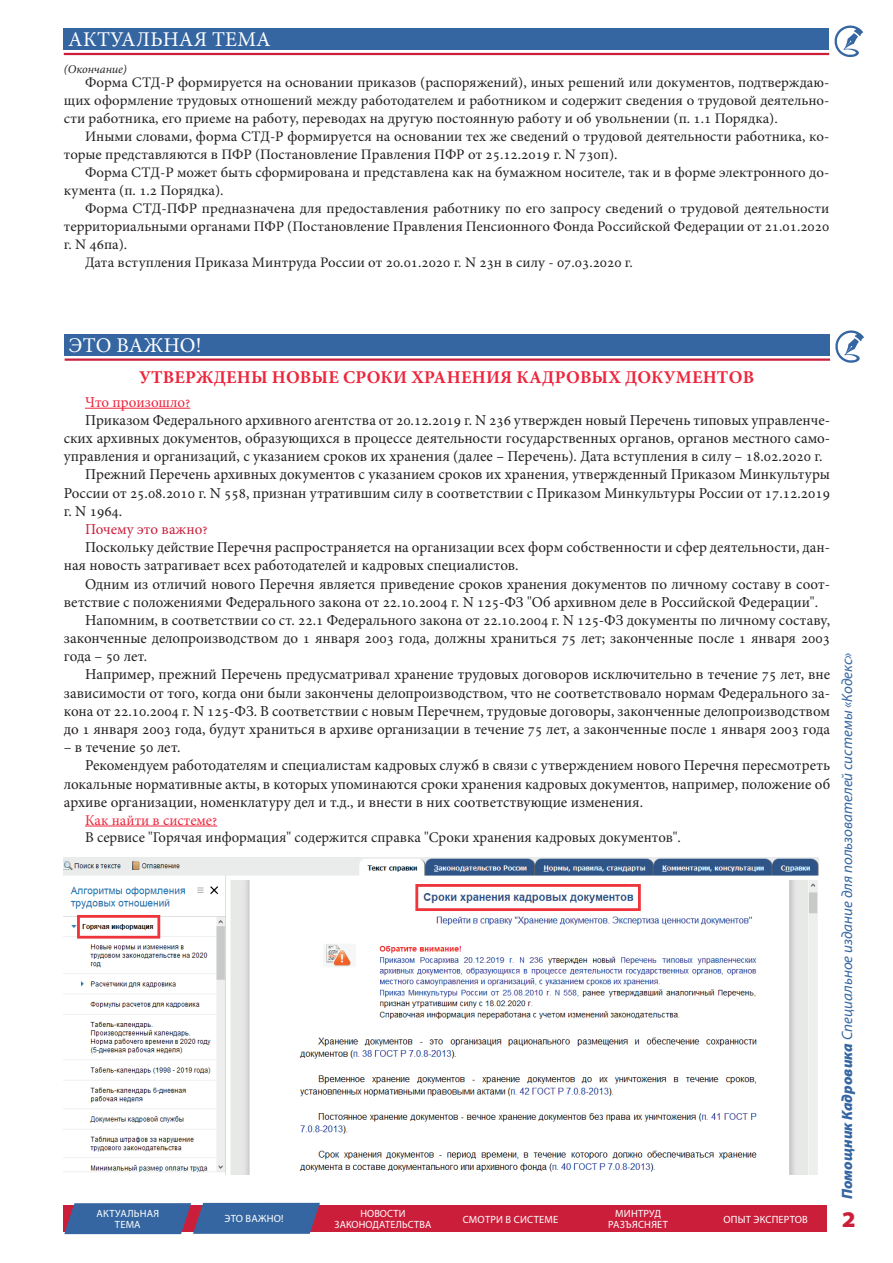
<style>
.page{position:relative;width:893px;height:1263px;background:#fff}
.page>*{position:absolute;margin:0;border:0;box-sizing:border-box;transform-origin:0 0}
.t1{font:900 semi-expanded 22.5px "Myriad Pro";color:#cb1e3b}
.t2{font:21px "Minion Pro";letter-spacing:.01em;color:#fff}
.t3{font:700 18px "Minion Pro";letter-spacing:.01em;color:#ed253d}
.t4{font:15.15px/18.1px "Minion Pro";color:#231f20}
.t5{font:15.15px "Minion Pro";letter-spacing:-.005em;color:#cb1e3b}
.t6{font:15.15px "Minion Pro";color:#ed253d}
.t7{font:italic 15px "Myriad Pro";color:#3566a2}
.t8{font:14.85px "Minion Pro";color:#231f20}
.t9{font:14.85px "Minion Pro";color:#ec253d}
.t10{font:14.55px/18px "Minion Pro";color:#231f20}
.t11{font:italic 12px "Minion Pro";letter-spacing:-.01em;color:#231f20}
.t12{font:10.5px/10.5px "Myriad Pro";letter-spacing:.02em;color:#fff;text-align:center}
.s1{font-weight:900}
</style>
<div class="page">
<svg style="left:834px;top:25px;width:29px;height:32px"></svg>
<div style="left:64px;top:29px;width:765px;height:21px;background:#3566a2"></div>
<hr style="left:64px;top:53px;width:765px;height:2px;background:#cb1e3b">
<div style="left:63px;top:1205px;width:764px;height:27px;background:#cb1e3b"></div>
<hr style="left:85px;top:408px;width:105px;height:1px;background:#ed253d">
<hr style="left:85px;top:826px;width:132px;height:1px;background:#ec253d">
<svg style="left:835px;top:330px;width:29px;height:33px"></svg>
<div style="left:65px;top:334px;width:765px;height:21px;background:#3566a2"></div>
<hr style="left:65px;top:358px;width:765px;height:3px;background:#cb1e3b">
<svg style="left:64px;top:1203px;width:256px;height:31px;background:#43629b"></svg>
<img style="left:64px;top:857px;width:754px;height:317px">
<h2 class="t2" style="left:68px;top:25px;width:204px">АКТУАЛЬНАЯ ТЕМА</h2>
<p class="t11" style="left:64px;top:60px;width:65px">(Окончание)</p>
<p class="t10" style="left:64px;top:73px;width:767px;text-align:justify;text-indent:21px">Форма СТД-Р формируется на основании приказов (распоряжений), иных решений или документов, подтверждаю&shy;щих оформление трудовых отношений между работодателем и работником и содержит сведения о трудовой деятельно&shy;сти работника, его приеме на работу, переводах на другую постоянную работу и об увольнении (п. 1.1 Порядка).</p>
<p class="t10" style="left:64px;top:127px;width:767px;text-indent:21px">Иными словами, форма СТД-Р формируется на основании тех же сведений о трудовой деятельности работника, ко&shy;торые представляются в ПФР (Постановление Правления ПФР от 25.12.2019 г. N 730п).</p>
<p class="t10" style="left:64px;top:163px;width:767px;text-indent:21px">Форма СТД-Р может быть сформирована и представлена как на бумажном носителе, так и в форме электронного до&shy;кумента (п. 1.2 Порядка).</p>
<p class="t10" style="left:85px;top:199px;width:746px">Форма СТД-ПФР предназначена для предоставления работнику по его запросу сведений о трудовой деятельности</p>
<p class="t10" style="left:64px;top:217px;width:767px">территориальными органами ПФР (Постановление Правления Пенсионного Фонда Российской Федерации от 21.01.2020</p>
<p class="t10" style="left:64px;top:235px;width:65px">г. N 46па).</p>
<p class="t10" style="left:85px;top:253px;width:549px">Дата вступления Приказа Минтруда России от 20.01.2020 г. N 23н в силу - 07.03.2020 г.</p>
<h2 class="t2" style="left:69px;top:331px;width:134px">ЭТО ВАЖНО!</h2>
<p class="t3" style="left:139px;top:364px;width:617px">УТВЕРЖДЕНЫ НОВЫЕ СРОКИ ХРАНЕНИЯ КАДРОВЫХ ДОКУМЕНТОВ</p>
<p class="t6" style="left:85px;top:392px;width:107px">Что произошло?</p>
<p class="t4" style="left:85px;top:411px;width:747px">Приказом Федерального архивного агентства от 20.12.2019 г. N 236 утвержден новый Перечень типовых управленче-</p>
<p class="t4" style="left:64px;top:429px;width:768px">ских архивных документов, образующихся в процессе деятельности государственных органов, органов местного само-</p>
<p class="t4" style="left:64px;top:447px;width:760px">управления и организаций, с указанием сроков их хранения (далее – Перечень). Дата вступления в силу – 18.02.2020 г.</p>
<p class="t4" style="left:85px;top:466px;width:747px">Прежний Перечень архивных документов с указанием сроков их хранения, утвержденный Приказом Минкультуры</p>
<p class="t4" style="left:64px;top:484px;width:768px">России от 25.08.2010 г. N 558, признан утратившим силу в соответствии с Приказом Минкультуры России от 17.12.2019</p>
<p class="t4" style="left:64px;top:502px;width:60px">г. N 1964.</p>
<p class="t5" style="left:85px;top:519px;width:124px">Почему это важно?</p>
<p class="t4" style="left:64px;top:538px;width:768px;text-indent:21px">Поскольку действие Перечня распространяется на организации всех форм собственности и сфер деятельности, дан&shy;ная новость затрагивает всех работодателей и кадровых специалистов.</p>
<p class="t4" style="left:85px;top:575px;width:747px">Одним из отличий нового Перечня является приведение сроков хранения документов по личному составу в соот-</p>
<p class="t4" style="left:64px;top:593px;width:756px">ветствие с положениями Федерального закона от 22.10.2004 г. N 125-ФЗ "Об архивном деле в Российской Федерации".</p>
<p class="t4" style="left:85px;top:611px;width:747px">Напомним, в соответствии со ст. 22.1 Федерального закона от 22.10.2004 г. N 125-ФЗ документы по личному составу,</p>
<p class="t4" style="left:64px;top:629px;width:768px">законченные делопроизводством до 1 января 2003 года, должны храниться 75 лет; законченные после 1 января 2003</p>
<p class="t4" style="left:64px;top:647px;width:85px">года – 50 лет.</p>
<p class="t4" style="left:85px;top:665px;width:747px">Например, прежний Перечень предусматривал хранение трудовых договоров исключительно в течение 75 лет, вне</p>
<p class="t4" style="left:64px;top:684px;width:768px">зависимости от того, когда они были закончены делопроизводством, что не соответствовало нормам Федерального за-</p>
<p class="t4" style="left:64px;top:702px;width:768px">кона от 22.10.2004 г. N 125-ФЗ. В соответствии с новым Перечнем, трудовые договоры, законченные делопроизводством</p>
<p class="t4" style="left:64px;top:720px;width:768px">до 1 января 2003 года, будут храниться в архиве организации в течение 75 лет, а законченные после 1 января 2003 года</p>
<p class="t4" style="left:64px;top:738px;width:118px">– в течение 50 лет.</p>
<p class="t4" style="left:85px;top:756px;width:746px">Рекомендуем работодателям и специалистам кадровых служб в связи с утверждением нового Перечня пересмотреть</p>
<p class="t4" style="left:64px;top:775px;width:768px">локальные нормативные акты, в которых упоминаются сроки хранения кадровых документов, например, положение об</p>
<p class="t4" style="left:64px;top:793px;width:581px">архиве организации, номенклатуру дел и т.д., и внести в них соответствующие изменения.</p>
<p class="t9" style="left:85px;top:810px;width:134px">Как найти в системе?</p>
<p class="t8" style="left:85px;top:828px;width:597px">В сервисе "Горячая информация" содержится справка "Сроки хранения кадровых документов".</p>
<p class="t12" style="left:97px;top:1208px;width:64px">АКТУАЛЬНАЯ<br>ТЕМА</p>
<p class="t12" style="left:226px;top:1213px;width:60px">ЭТО ВАЖНО!</p>
<p class="t12" style="left:335px;top:1208px;width:98px">НОВОСТИ<br>ЗАКОНОДАТЕЛЬСТВА</p>
<p class="t12" style="left:463px;top:1213px;width:97px">СМОТРИ В СИСТЕМЕ</p>
<p class="t12" style="left:608px;top:1208px;width:61px">МИНТРУД<br>РАЗЪЯСНЯЕТ</p>
<p class="t12" style="left:723px;top:1213px;width:86px">ОПЫТ ЭКСПЕРТОВ</p>
<p class="t12" style="left:225px;top:1213px;width:60px">ЭТО ВАЖНО!</p>
<p class="t7" style="left:838px;top:1199px;width:548px;rotate:-90deg"><span class="s1">Помощник Кадровика</span> Специальное издание для пользователей системы «Кодекс»</p>
<h1 class="t1" style="left:842px;top:1204px;width:15px">2</h1>
</div>
